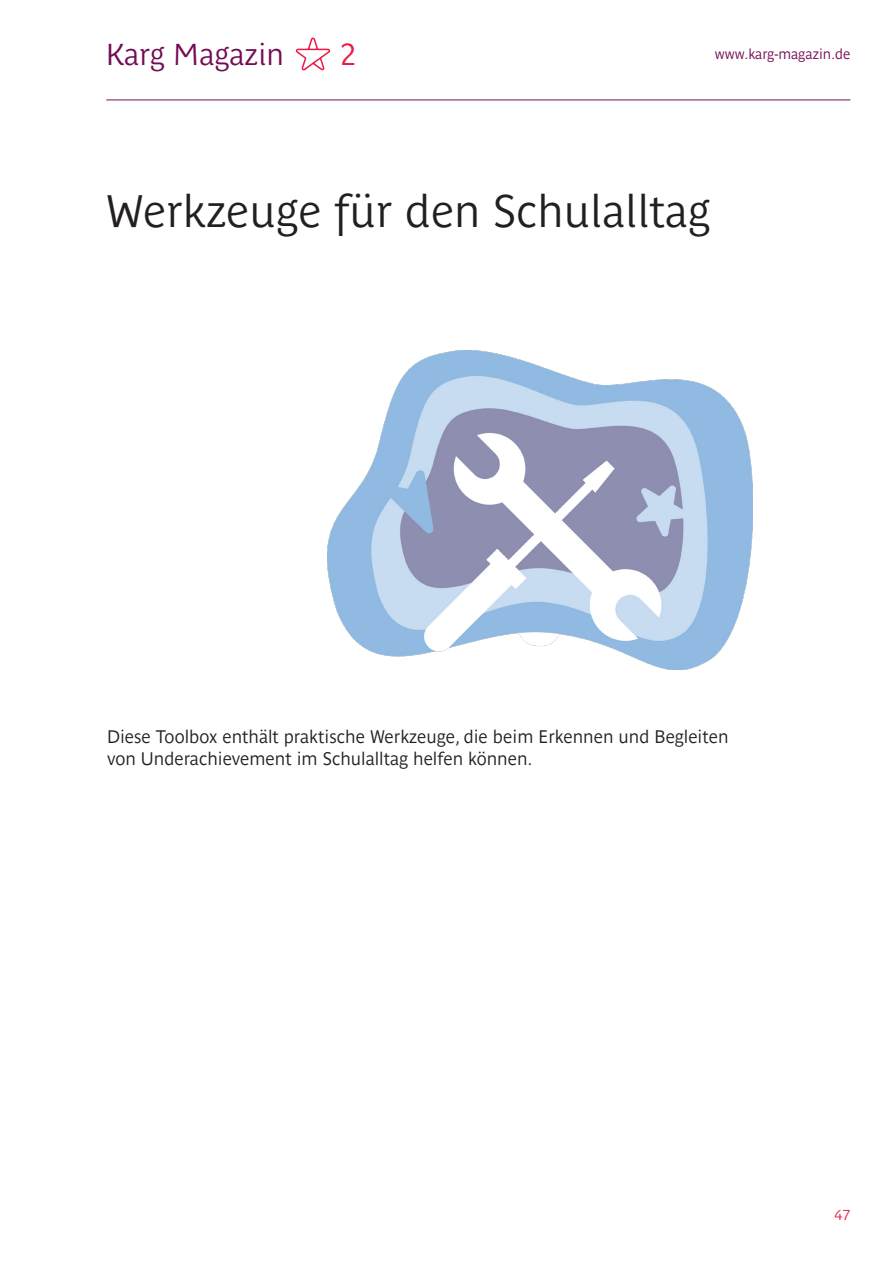
<style>
.page{position:relative;width:893px;height:1263px;background:#fff}
.page>*{position:absolute;margin:0;border:0;box-sizing:border-box;transform-origin:0 0}
.Headline{font:45px "Parisine Plus Pro Gris";color:#231f20}
.t1{font:30px "Parisine Plus Pro Gris";color:#740c54}
.t2{font:30px "Parisine Plus Pro Gris";color:#ed1845}
.Vorspann{font:18px/21.8px "Parisine Pro Gr";color:#231f20}
.t3{font:14.25px "Parisine Pro Gr";color:#740c54}
.t4{font:14.25px "Parisine Plus Pro Gris";color:#ed1845}
</style>
<div class="page">
<svg style="left:295px;top:37px;width:36px;height:34px"></svg>
<hr style="left:106px;top:100px;width:744px;height:1px;background:#740c54">
<img style="left:327px;top:351px;width:426px;height:319px">
<h2 class="t1" style="left:106px;top:32px;width:179px">Karg Magazin</h2>
<h2 class="t2" style="left:340px;top:32px;width:18px">2</h2>
<p class="t3" style="left:715px;top:44px;width:137px">www.karg-magazin.de</p>
<p class="Headline" style="left:106px;top:177px;width:606px">Werkzeuge für den Schulalltag</p>
<p class="Vorspann" style="left:107px;top:724px;width:623px">Diese Toolbox enthält praktische Werkzeuge, die beim Erkennen und Begleiten von Underachievement im Schulalltag helfen können.</p>
<p class="t4" style="left:834px;top:1205px;width:17px">47</p>
</div>
